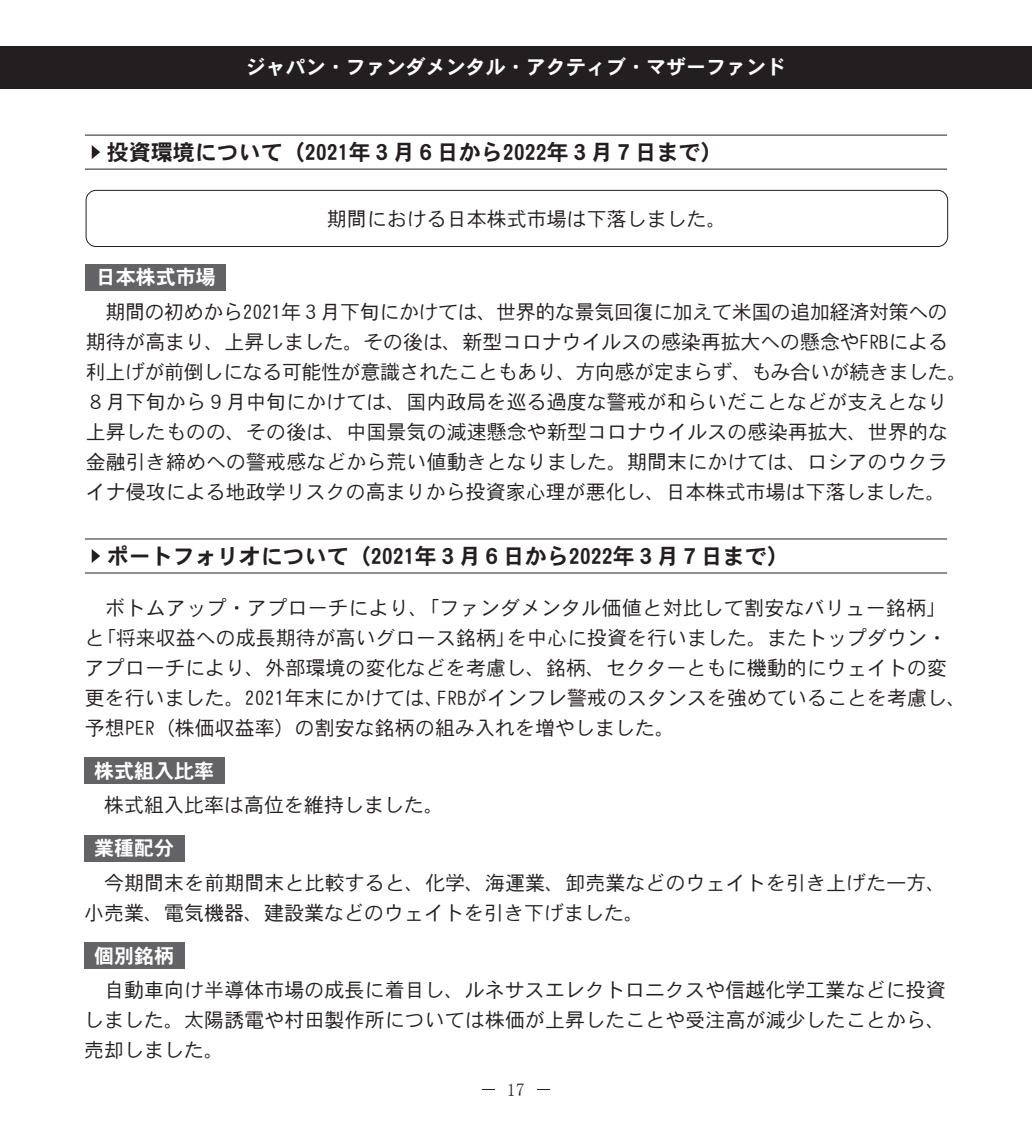
<style>
.page{position:relative;width:1032px;height:1134px;background:#fff}
.page>*{position:absolute;margin:0;border:0;box-sizing:border-box;transform-origin:0 0}
.t1{font:22px "DFHS Gothic W7 WIN RKSJ H";color:#231f20}
.t2{font:20px/30px "DFHS Gothic W3 WIN RKSJ H";color:#231f20}
.t3{font:20px "DFHS Gothic W7 WIN RKSJ H";color:#fff}
.t4{font:18px "MS Mincho";color:#231f20}
</style>
<div class="page">
<div style="left:0;top:46px;width:1032px;height:43px;background:#231f20"></div>
<svg style="left:482px;top:1089px;width:13px;height:1px"></svg>
<svg style="left:537px;top:1089px;width:12px;height:1px"></svg>
<hr style="left:85px;top:538px;width:862px;height:1px;background:#231f20">
<hr style="left:85px;top:572px;width:862px;height:1px;background:#231f20">
<svg style="left:92px;top:549px;width:8px;height:14px"></svg>
<hr style="left:85px;top:135px;width:862px;height:1px;background:#231f20">
<hr style="left:85px;top:169px;width:862px;height:1px;background:#231f20">
<svg style="left:92px;top:145px;width:8px;height:14px"></svg>
<div style="left:86px;top:264px;width:140px;height:26px;background:#636366"></div>
<div style="left:86px;top:190px;width:862px;height:57px;border:1px solid #231f20;border-radius:10px"></div>
<div style="left:84px;top:757px;width:140px;height:27px;background:#636366"></div>
<div style="left:84px;top:835px;width:100px;height:26px;background:#636366"></div>
<div style="left:84px;top:942px;width:100px;height:27px;background:#636366"></div>
<p class="t3" style="left:246px;top:57px;width:541px">ジャパン・ファンダメンタル・アクティブ・マザーファンド</p>
<p class="t1" style="left:107px;top:141px;width:618px">投資環境について（2021年３月６日から2022年３月７日まで）</p>
<p class="t2" style="left:327px;top:203px;width:401px">期間における日本株式市場は下落しました。</p>
<p class="t3" style="left:96px;top:267px;width:121px">日本株式市場</p>
<p class="t2" style="left:86px;top:297px;width:883px">　期間の初めから2021年３月下旬にかけては、世界的な景気回復に加えて米国の追加経済対策への期待が高まり、上昇しました。その後は、新型コロナウイルスの感染再拡大への懸念やFRBによる利上げが前倒しになる可能性が意識されたこともあり、方向感が定まらず、もみ合いが続きました。８月下旬から９月中旬にかけては、国内政局を巡る過度な警戒が和らいだことなどが支えとなり上昇したものの、その後は、中国景気の減速懸念や新型コロナウイルスの感染再拡大、世界的な金融引き締めへの警戒感などから荒い値動きとなりました。期間末にかけては、ロシアのウクライナ侵攻による地政学リスクの高まりから投資家心理が悪化し、日本株式市場は下落しました。</p>
<p class="t1" style="left:107px;top:545px;width:684px">ポートフォリオについて（2021年３月６日から2022年３月７日まで）</p>
<p class="t2" style="left:85px;top:592px;width:883px">　ボトムアップ・アプローチにより、「ファンダメンタル価値と対比して割安なバリュー銘柄」と「将来収益への成長期待が高いグロース銘柄」を中心に投資を行いました。またトップダウン・アプローチにより、外部環境の変化などを考慮し、銘柄、セクターともに機動的にウェイトの変更を行いました。2021年末にかけては、FRBがインフレ警戒のスタンスを強めていることを考慮し、予想PER（株価収益率）の割安な銘柄の組み入れを増やしました。</p>
<p class="t3" style="left:94px;top:760px;width:121px">株式組入比率</p>
<p class="t2" style="left:84px;top:790px;width:361px">　株式組入比率は高位を維持しました。</p>
<p class="t3" style="left:94px;top:838px;width:82px">業種配分</p>
<p class="t2" style="left:84px;top:868px;width:864px">　今期間末を前期間末と比較すると、化学、海運業、卸売業などのウェイトを引き上げた一方、小売業、電気機器、建設業などのウェイトを引き下げました。</p>
<p class="t3" style="left:94px;top:946px;width:82px">個別銘柄</p>
<p class="t2" style="left:84px;top:975px;width:864px;text-align:justify">　自動車向け半導体市場の成長に着目し、ルネサスエレクトロニクスや信越化学工業などに投資しました。太陽誘電や村田製作所については株価が上昇したことや受注高が減少したことから、売却しました。</p>
<p class="t4" style="left:507px;top:1081px;width:20px">17</p>
</div>
